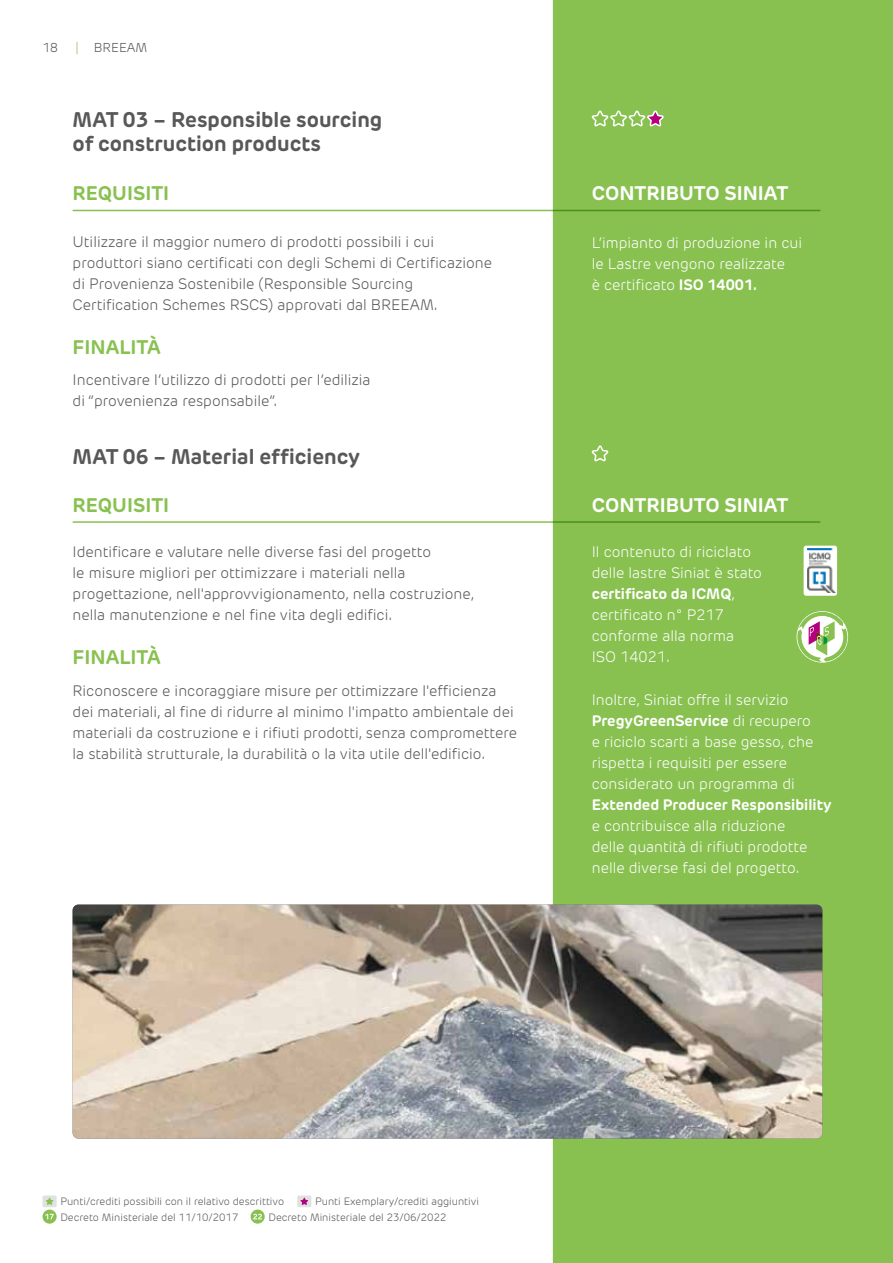
<style>
.page{position:relative;width:893px;height:1263px;background:#fff}
.page>*{position:absolute;margin:0;border:0;box-sizing:border-box;transform-origin:0 0}
.t1{font:700 21px/24px "New Rubrik Edge";color:#575857}
.t2{font:700 19.5px "New Rubrik Edge";color:#89c151}
.t3{font:700 19.5px "New Rubrik Edge";color:#fff}
.t4{font:300 15px/21px "New Rubrik Edge";color:#575857}
.t5{font:300 15px/21px "New Rubrik Edge";color:#fff}
.t6{font:700 15px "New Rubrik Edge";color:#fff}
.t7{font:300 12.75px "New Rubrik Edge";color:#555756}
.t8{font:300 12.75px "New Rubrik Edge";color:#89c151}
.t9{font:300 10.5px/15.8px "New Rubrik Edge";color:#555756}
.s1{font-weight:700}
</style>
<div class="page">
<svg style="left:251px;top:1209px;width:14px;height:15px"></svg>
<svg style="left:253px;top:1214px;width:9px;height:5px"></svg>
<svg style="left:43px;top:1209px;width:14px;height:15px"></svg>
<svg style="left:45px;top:1214px;width:9px;height:5px"></svg>
<div style="left:43px;top:1195px;width:14px;height:12px;background:#e0e1e1;border-radius:2px"></div>
<svg style="left:46px;top:1198px;width:7px;height:7px"></svg>
<div style="left:297px;top:1195px;width:14px;height:12px;background:#e0e1e1;border-radius:2px"></div>
<svg style="left:300px;top:1198px;width:8px;height:7px"></svg>
<div style="left:553px;top:0;width:340px;height:1263px;background:#89c151"></div>
<hr style="left:73px;top:210px;width:747px;height:1px;background:#89c151">
<hr style="left:73px;top:521px;width:747px;height:2px;background:#89c151">
<img style="left:73px;top:905px;width:749px;height:233px">
<div style="left:804px;top:546px;width:33px;height:50px;background:#fff;border-radius:3px"></div>
<img style="left:807px;top:549px;width:28px;height:43px">
<svg style="left:797px;top:611px;width:51px;height:52px"></svg>
<svg style="left:590px;top:439px;width:19px;height:24px"></svg>
<svg style="left:590px;top:104px;width:75px;height:24px;background:#9fc370"></svg>
<p class="t7" style="left:43px;top:40px;width:17px">18</p>
<p class="t8" style="left:75px;top:40px;width:5px">|</p>
<p class="t7" style="left:94px;top:40px;width:55px">BREEAM</p>
<h1 class="t1" style="left:73px;top:107px;width:311px">MAT 03 – Responsible sourcing of construction products</h1>
<h2 class="t2" style="left:73px;top:181px;width:98px">REQUISITI</h2>
<p class="t4" style="left:73px;top:231px;width:421px">Utilizzare il maggior numero di prodotti possibili i cui produttori siano certificati con degli Schemi di Certificazione di Provenienza Sostenibile (Responsible Sourcing Certification Schemes RSCS) approvati dal BREEAM.</p>
<h2 class="t2" style="left:73px;top:334px;width:90px">FINALITÀ</h2>
<p class="t4" style="left:73px;top:369px;width:299px">Incentivare l’utilizzo di prodotti per l’edilizia di “provenienza responsabile”.</p>
<h1 class="t1" style="left:73px;top:444px;width:289px">MAT 06 – Material efficiency</h1>
<h2 class="t2" style="left:73px;top:493px;width:98px">REQUISITI</h2>
<p class="t4" style="left:73px;top:541px;width:403px">Identificare e valutare nelle diverse fasi del progetto<br>le misure migliori per ottimizzare i materiali nella progettazione, nell'approvvigionamento, nella costruzione, nella manutenzione e nel fine vita degli edifici.</p>
<h2 class="t2" style="left:73px;top:645px;width:90px">FINALITÀ</h2>
<p class="t4" style="left:73px;top:680px;width:446px">Riconoscere e incoraggiare misure per ottimizzare l'efficienza dei materiali, al fine di ridurre al minimo l'impatto ambientale dei materiali da costruzione e i rifiuti prodotti, senza compromettere la stabilità strutturale, la durabilità o la vita utile dell'edificio.</p>
<h2 class="t3" style="left:592px;top:181px;width:198px">CONTRIBUTO SINIAT</h2>
<p class="t5" style="left:592px;top:232px;width:212px">L’impianto di produzione in cui le Lastre vengono realizzate<br>è certificato <span class="s1">ISO 14001.</span></p>
<h2 class="t3" style="left:592px;top:493px;width:198px">CONTRIBUTO SINIAT</h2>
<p class="t5" style="left:592px;top:541px;width:172px">Il contenuto di riciclato delle lastre Siniat è stato <span class="s1">certificato da ICMQ</span>, certificato n° P217 conforme alla norma<br>ISO 14021.</p>
<p class="t5" style="left:592px;top:689px;width:223px">Inoltre, Siniat offre il servizio<br><span class="s1">PregyGreenService</span> di recupero e riciclo scarti a base gesso, che rispetta i requisiti per essere considerato un programma di</p>
<p class="t6" style="left:592px;top:795px;width:241px">Extended Producer Responsibility</p>
<p class="t5" style="left:592px;top:815px;width:217px">e contribuisce alla riduzione delle quantità di rifiuti prodotte nelle diverse fasi del progetto.</p>
<p class="t9" style="left:60px;top:1193px;width:225px">Punti/crediti possibili con il relativo descrittivo</p>
<p class="t9" style="left:268px;top:1193px;width:212px;text-indent:47px">Punti Exemplary/crediti aggiuntivi<br>Decreto Ministeriale del 23/06/2022</p>
<p class="t9" style="left:60px;top:1209px;width:180px">Decreto Ministeriale del 11/10/2017</p>
</div>
